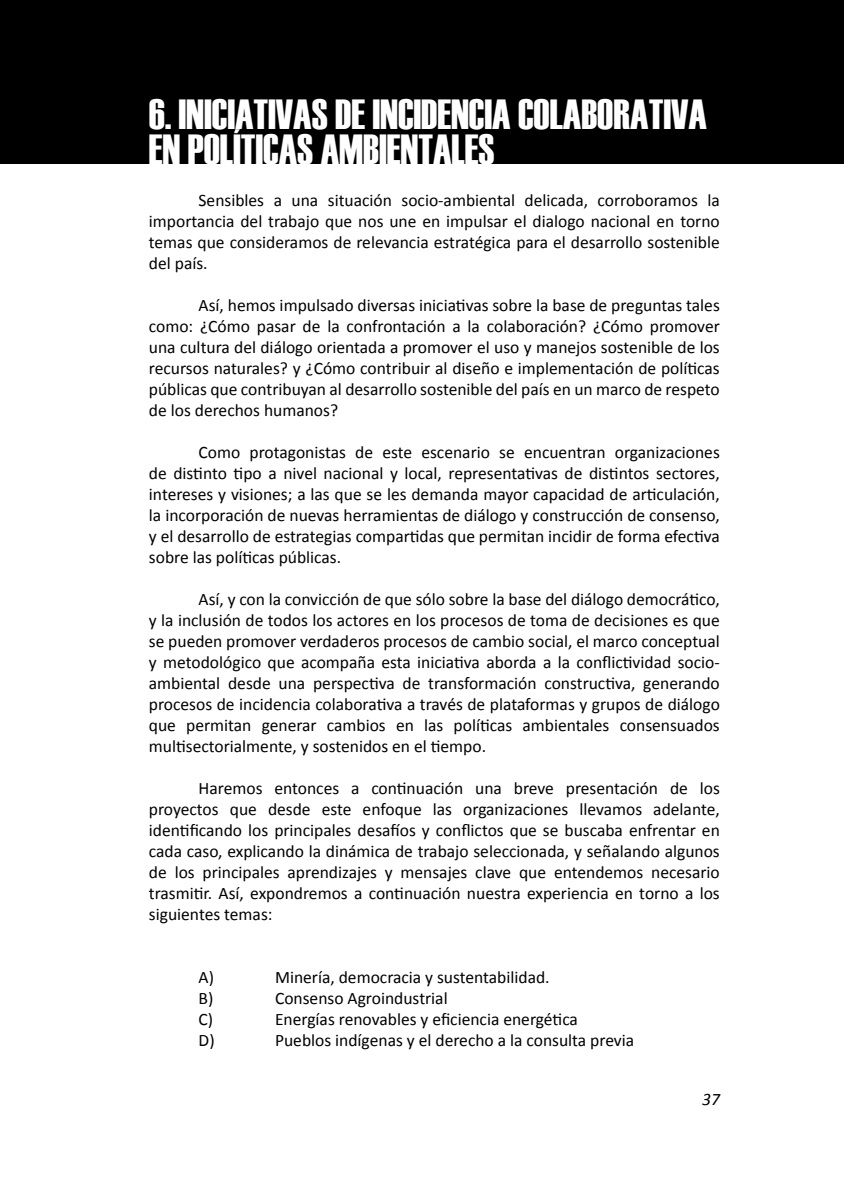
<style>
.page{position:relative;width:844px;height:1191px;background:#fff}
.page>*{position:absolute;margin:0;border:0;box-sizing:border-box;transform-origin:0 0}
.t1{font:42px/35px "Haettenschweiler";color:#fff}
.t2{font:17.5px/21px "Calibri";color:#000;text-align:justify}
.t3{font:italic 17.5px "Calibri";color:#000}
</style>
<div class="page">
<div style="left:0;top:0;width:843px;height:164px;background:#000"></div>
<h1 class="t1" style="left:149px;top:94px;width:559px">6. INICIATIVAS DE INCIDENCIA COLABORATIVA<br>EN POLÍTICAS AMBIENTALES</h1>
<p class="t2" style="left:149px;top:188px;width:572px;text-indent:50px">Sensibles a una situación socio-ambiental delicada, corroboramos la importancia del trabajo que nos une en impulsar el dialogo nacional en torno temas que consideramos de relevancia estratégica para el desarrollo sostenible del país.</p>
<p class="t2" style="left:149px;top:293px;width:572px;text-indent:50px">Así, hemos impulsado diversas iniciativas sobre la base de preguntas tales como: ¿Cómo pasar de la confrontación a la colaboración? ¿Cómo promover una cultura del diálogo orientada a promover el uso y manejos sostenible de los recursos naturales? y ¿Cómo contribuir al diseño e implementación de políticas públicas que contribuyan al desarrollo sostenible del país en un marco de respeto de los derechos humanos?</p>
<p class="t2" style="left:149px;top:440px;width:572px;text-indent:50px">Como protagonistas de este escenario se encuentran organizaciones de distinto tipo a nivel nacional y local, representativas de distintos sectores, intereses y visiones; a las que se les demanda mayor capacidad de articulación, la incorporación de nuevas herramientas de diálogo y construcción de consenso, y el desarrollo de estrategias compartidas que permitan incidir de forma efectiva sobre las políticas públicas.</p>
<p class="t2" style="left:149px;top:587px;width:572px;text-indent:50px">Así, y con la convicción de que sólo sobre la base del diálogo democrático, y la inclusión de todos los actores en los procesos de toma de decisiones es que se pueden promover verdaderos procesos de cambio social, el marco conceptual y metodológico que acompaña esta iniciativa aborda a la conflictividad socio&shy;ambiental desde una perspectiva de transformación constructiva, generando procesos de incidencia colaborativa a través de plataformas y grupos de diálogo que permitan generar cambios en las políticas ambientales consensuados multisectorialmente, y sostenidos en el tiempo.</p>
<p class="t2" style="left:149px;top:776px;width:572px;text-indent:50px">Haremos entonces a continuación una breve presentación de los proyectos que desde este enfoque las organizaciones llevamos adelante, identificando los principales desafíos y conflictos que se buscaba enfrentar en cada caso, explicando la dinámica de trabajo seleccionada, y señalando algunos de los principales aprendizajes y mensajes clave que entendemos necesario trasmitir. Así, expondremos a continuación nuestra experiencia en torno a los siguientes temas:</p>
<p class="t2" style="left:198px;top:965px;width:17px">A)</p>
<p class="t2" style="left:275px;top:965px;width:276px">Minería, democracia y sustentabilidad.</p>
<p class="t2" style="left:198px;top:986px;width:16px">B)</p>
<p class="t2" style="left:275px;top:986px;width:174px">Consenso Agroindustrial</p>
<p class="t2" style="left:198px;top:1007px;width:16px">C)</p>
<p class="t2" style="left:275px;top:1007px;width:304px">Energías renovables y eficiencia energética</p>
<p class="t2" style="left:198px;top:1028px;width:18px">D)</p>
<p class="t2" style="left:275px;top:1028px;width:360px">Pueblos indígenas y el derecho a la consulta previa</p>
<p class="t3" style="left:702px;top:1088px;width:19px">37</p>
</div>
